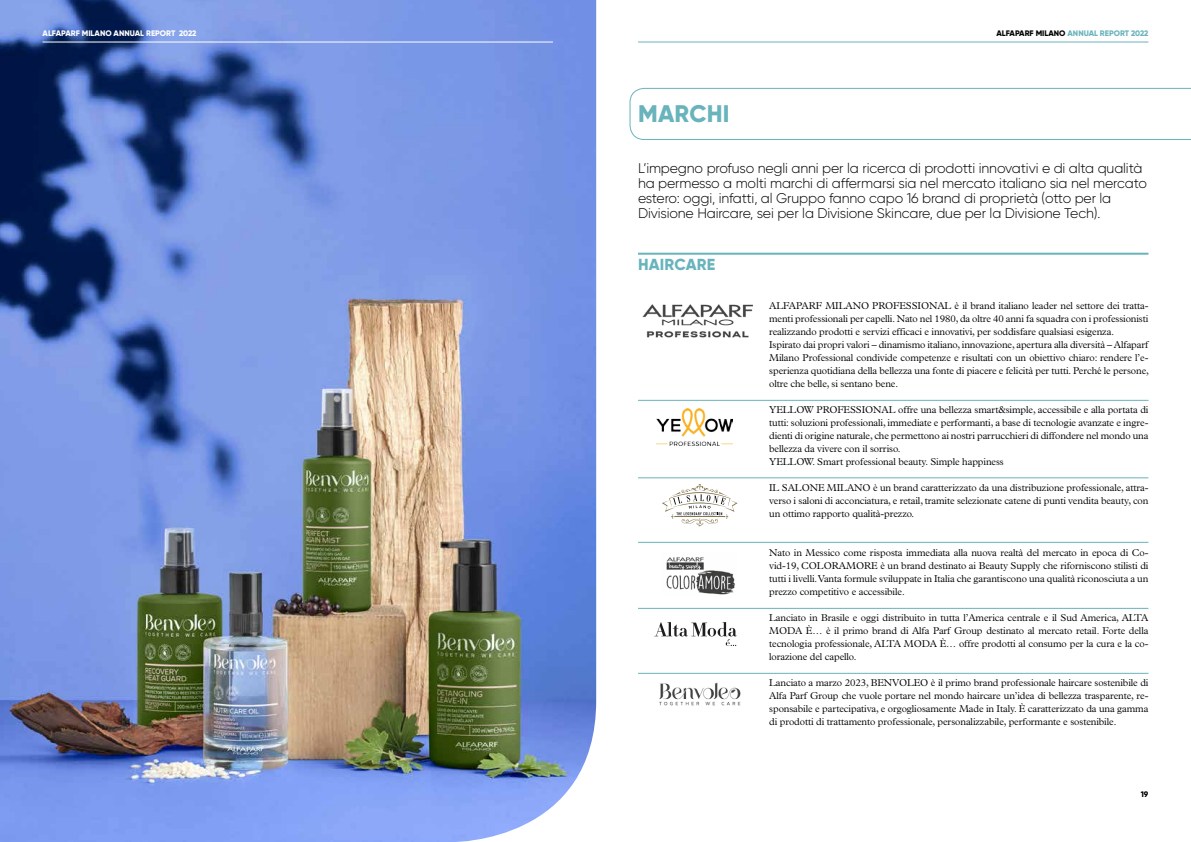
<style>
.page{position:relative;width:1191px;height:842px;background:#fff}
.page>*{position:absolute;margin:0;border:0;box-sizing:border-box;transform-origin:0 0}
.t1{font:800 24px "Gilroy";letter-spacing:.01em;color:#69b3bc}
.t2{font:800 16px "Gilroy";letter-spacing:.01em;color:#69b3bc}
.t3{font:300 14px/15px "Gilroy";letter-spacing:-.01em;color:#000}
.t4{font:300 10px/13px "Plantin Std";letter-spacing:-.01em;color:#000;text-align:justify}
.t5{font:800 8px "Gilroy";color:#fff}
.t6{font:800 8px "Gilroy";color:#69b3bc}
.t7{font:800 8px "Gilroy";color:#000}
.s1{color:#000}
</style>
<div class="page">
<hr style="left:638px;top:42px;width:510px;height:1px;background:#69b3bc">
<img style="left:642px;top:304px;width:111px;height:34px">
<img style="left:656px;top:409px;width:76px;height:36px">
<svg style="left:662px;top:484px;width:75px;height:43px"></svg>
<img style="left:666px;top:557px;width:69px;height:38px">
<img style="left:659px;top:682px;width:82px;height:24px">
<svg style="left:654px;top:622px;width:82px;height:24px"></svg>
<hr style="left:638px;top:400px;width:510px;height:1px;background:#69b3bc">
<hr style="left:638px;top:478px;width:510px;height:1px;background:#69b3bc">
<hr style="left:638px;top:608px;width:510px;height:1px;background:#69b3bc">
<hr style="left:638px;top:673px;width:510px;height:1px;background:#69b3bc">
<hr style="left:638px;top:542px;width:510px;height:1px;background:#69b3bc">
<img style="left:0;top:0;width:596px;height:842px">
<svg style="left:629px;top:88px;width:562px;height:52px"></svg>
<hr style="left:638px;top:253px;width:510px;height:2px;background:#69b3bc">
<hr style="left:43px;top:42px;width:510px;height:1px;background:#fff">
<p class="t5" style="left:43px;top:28px;width:155px">ALFAPARF MILANO ANNUAL REPORT 2022</p>
<p class="t6" style="left:996px;top:28px;width:153px"><span class="s1">ALFAPARF MILANO</span> ANNUAL REPORT 2022</p>
<h1 class="t1" style="left:638px;top:99px;width:93px">MARCHI</h1>
<p class="t3" style="left:638px;top:160px;width:510px">L’impegno profuso negli anni per la ricerca di prodotti innovativi e di alta qualità ha permesso a molti marchi di affermarsi sia nel mercato italiano sia nel mercato estero: oggi, infatti, al Gruppo fanno capo 16 brand di proprietà (otto per la Divisione Haircare, sei per la Divisione Skincare, due per la Divisione Tech).</p>
<h2 class="t2" style="left:638px;top:255px;width:79px">HAIRCARE</h2>
<p class="t4" style="left:769px;top:299px;width:381px;text-align:left">ALFAPARF MILANO PROFESSIONAL è il brand italiano leader nel settore dei tratta&shy;menti professionali per capelli. Nato nel 1980, da oltre 40 anni fa squadra con i professionisti realizzando prodotti e servizi efficaci e innovativi, per soddisfare qualsiasi esigenza.<br>Ispirato dai propri valori – dinamismo italiano, innovazione, apertura alla diversità – Alfaparf Milano Professional condivide competenze e risultati con un obiettivo chiaro: rendere l’e&shy;sperienza quotidiana della bellezza una fonte di piacere e felicità per tutti. Perché le persone, oltre che belle, si sentano bene.</p>
<p class="t4" style="left:769px;top:403px;width:381px;text-align:left">YELLOW PROFESSIONAL offre una bellezza smart&amp;simple, accessibile e alla portata di tutti: soluzioni professionali, immediate e performanti, a base di tecnologie avanzate e ingre&shy;dienti di origine naturale, che permettono ai nostri parrucchieri di diffondere nel mondo una bellezza da vivere con il sorriso.<br>YELLOW. Smart professional beauty. Simple happiness</p>
<p class="t4" style="left:769px;top:481px;width:381px">IL SALONE MILANO è un brand caratterizzato da una distribuzione professionale, attra&shy;verso i saloni di acconciatura, e retail, tramite selezionate catene di punti vendita beauty, con un ottimo rapporto qualità-prezzo.</p>
<p class="t4" style="left:769px;top:546px;width:381px">Nato in Messico come risposta immediata alla nuova realtà del mercato in epoca di Co&shy;vid-19, COLORAMORE è un brand destinato ai Beauty Supply che riforniscono stilisti di tutti i livelli. Vanta formule sviluppate in Italia che garantiscono una qualità riconosciuta a un prezzo competitivo e accessibile.</p>
<p class="t4" style="left:769px;top:611px;width:381px">Lanciato in Brasile e oggi distribuito in tutta l’America centrale e il Sud America, ALTA MODA È… è il primo brand di Alfa Parf Group destinato al mercato retail. Forte della tecnologia professionale, ALTA MODA È… offre prodotti al consumo per la cura e la co&shy;lorazione del capello.</p>
<p class="t4" style="left:769px;top:676px;width:381px">Lanciato a marzo 2023, BENVOLEO è il primo brand professionale haircare sostenibile di Alfa Parf Group che vuole portare nel mondo haircare un’idea di bellezza trasparente, re&shy;sponsabile e partecipativa, e orgogliosamente Made in Italy. È caratterizzato da una gamma di prodotti di trattamento professionale, personalizzabile, performante e sostenibile.</p>
<p class="t7" style="left:1140px;top:790px;width:9px">19</p>
</div>
